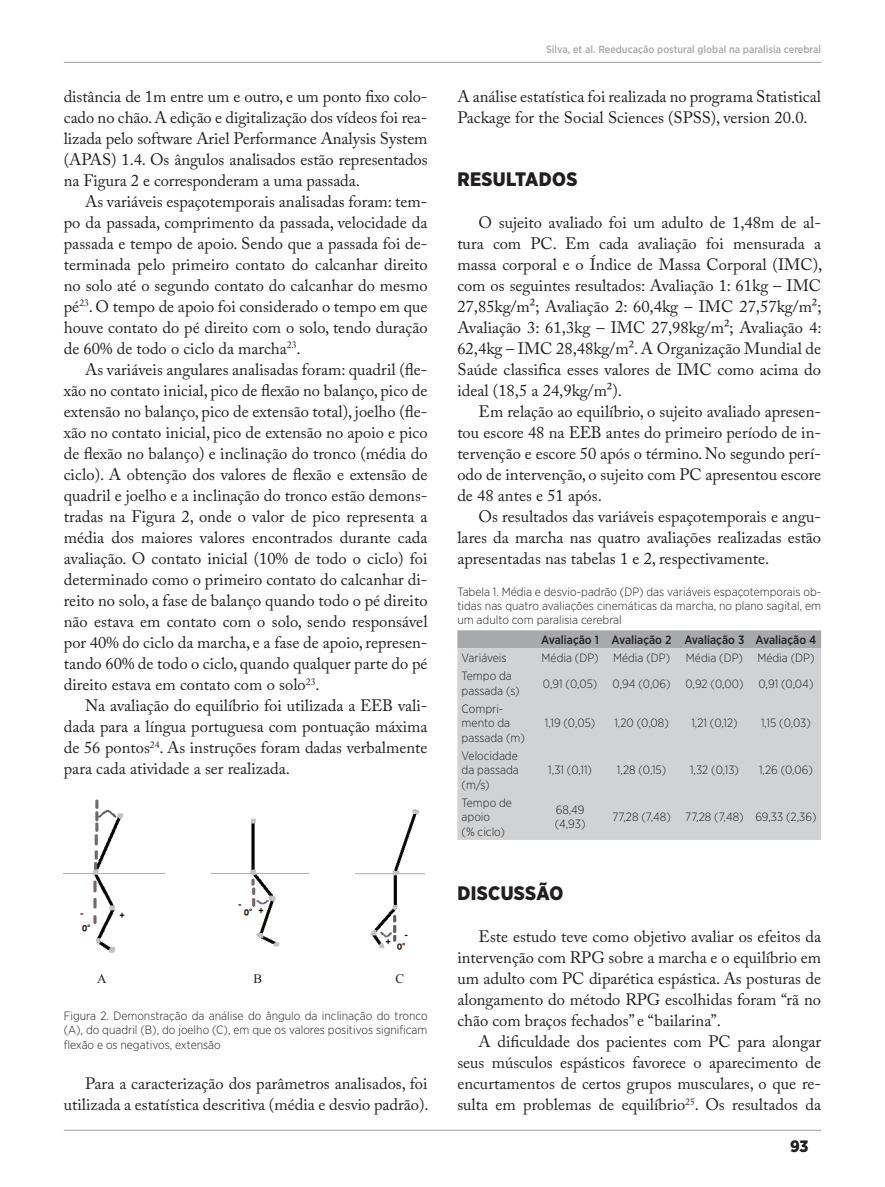
<style>
.page{position:relative;width:885px;height:1187px;background:#fff}
.page>*{position:absolute;margin:0;border:0;box-sizing:border-box;transform-origin:0 0}
.Sub1{font:900 19.5px "Gotham Narrow";letter-spacing:.02em;color:#231f20}
.TEXTO{font:16.5px/21px "Adobe Caslon Pro";color:#231f20;text-align:justify}
.t1{font:900 16.5px "Gotham Narrow";color:#231f20}
.t2{font:13.05px "Times New Roman";color:#231f20}
.Tab_corpo{font:300 12px/14.4px "Gotham Narrow";color:#231f20}
.Tab_tit{font:300 12px/14.4px "Gotham Narrow";color:#231f20;text-align:justify}
.Figura_tit{font:300 12px/14.4px "Gotham Narrow";color:#231f20;text-align:justify}
.Tab_gravata{font:500 12px "Gotham Narrow";color:#231f20}
.t3{font:500 10.5px "Gotham Narrow";color:#a8a9ad}
</style>
<div class="page">
<hr style="left:64px;top:62px;width:757px;height:1px;background:#a8a9ad">
<hr style="left:64px;top:1129px;width:757px;height:1px;background:#a8a9ad">
<img style="left:64px;top:799px;width:100px;height:154px">
<img style="left:211px;top:818px;width:97px;height:129px">
<img style="left:356px;top:809px;width:69px;height:141px">
<div style="left:457px;top:630px;width:364px;height:18px;background:#a8a9ad"></div>
<div style="left:457px;top:648px;width:364px;height:191px;background:#d1d2d4"></div>
<p class="TEXTO" style="left:64px;top:86px;width:365px">distância de 1m entre um e outro, e um ponto fixo colo&shy;cado no chão. A edição e digitalização dos vídeos foi rea&shy;lizada pelo software Ariel Performance Analysis System (APAS) 1.4. Os ângulos analisados estão representados na Figura 2 e corresponderam a uma passada.</p>
<p class="TEXTO" style="left:64px;top:191px;width:365px;text-indent:21px">As variáveis espaçotemporais analisadas foram: tem&shy;po da passada, comprimento da passada, velocidade da passada e tempo de apoio. Sendo que a passada foi de&shy;terminada pelo primeiro contato do calcanhar direito no solo até o segundo contato do calcanhar do mesmo pé<sup>23</sup>. O tempo de apoio foi considerado o tempo em que houve contato do pé direito com o solo, tendo duração de 60% de todo o ciclo da marcha<sup>23</sup>.</p>
<p class="TEXTO" style="left:64px;top:359px;width:365px;text-indent:21px">As variáveis angulares analisadas foram: quadril (fle&shy;xão no contato inicial, pico de flexão no balanço, pico de extensão no balanço, pico de extensão total), joelho (fle&shy;xão no contato inicial, pico de extensão no apoio e pico de flexão no balanço) e inclinação do tronco (média do ciclo). A obtenção dos valores de flexão e extensão de quadril e joelho e a inclinação do tronco estão demons&shy;tradas na Figura 2, onde o valor de pico representa a média dos maiores valores encontrados durante cada avaliação. O contato inicial (10% de todo o ciclo) foi determinado como o primeiro contato do calcanhar di&shy;reito no solo, a fase de balanço quando todo o pé direito não estava em contato com o solo, sendo responsável por 40% do ciclo da marcha, e a fase de apoio, represen&shy;tando 60% de todo o ciclo, quando qualquer parte do pé direito estava em contato com o solo<sup>23</sup>.</p>
<p class="TEXTO" style="left:64px;top:695px;width:365px;text-indent:21px">Na avaliação do equilíbrio foi utilizada a EEB vali&shy;dada para a língua portuguesa com pontuação máxima de 56 pontos<sup>24</sup>. As instruções foram dadas verbalmente para cada atividade a ser realizada.</p>
<p class="t2" style="left:97px;top:969px;width:11px">A</p>
<p class="t2" style="left:253px;top:969px;width:10px">B</p>
<p class="t2" style="left:395px;top:969px;width:10px">C</p>
<p class="Figura_tit" style="left:64px;top:1007px;width:365px">Figura 2. Demonstração da análise do ângulo da inclinação do tronco (A), do quadril (B), do joelho (C), em que os valores positivos significam flexão e os negativos, extensão</p>
<p class="TEXTO" style="left:64px;top:1073px;width:366px;text-align:right">Para a caracterização dos parâmetros analisados, foi utilizada a estatística descritiva (média e desvio padrão).</p>
<p class="t3" style="left:546px;top:42px;width:276px">Silva, et al. Reeducação postural global na paralisia cerebral</p>
<p class="TEXTO" style="left:457px;top:86px;width:365px">A análise estatística foi realizada no programa Statistical<br>Package for the Social Sciences (SPSS), version 20.0.</p>
<p class="Sub1" style="left:457px;top:166px;width:122px">RESULTADOS</p>
<p class="TEXTO" style="left:457px;top:212px;width:366px;text-indent:21px">O sujeito avaliado foi um adulto de 1,48m de al&shy;tura com PC. Em cada avaliação foi mensurada a massa corporal e o Índice de Massa Corporal (IMC), com os seguintes resultados: Avaliação 1: 61kg – IMC 27,85kg/m²; Avaliação 2: 60,4kg – IMC 27,57kg/m²; Avaliação 3: 61,3kg – IMC 27,98kg/m²; Avaliação 4:<br>62,4kg – IMC 28,48kg/m². A Organização Mundial de Saúde classifica esses valores de IMC como acima do ideal (18,5 a 24,9kg/m²).</p>
<p class="TEXTO" style="left:457px;top:401px;width:365px;text-indent:21px">Em relação ao equilíbrio, o sujeito avaliado apresen&shy;tou escore 48 na EEB antes do primeiro período de in&shy;tervenção e escore 50 após o término. No segundo perí&shy;odo de intervenção, o sujeito com PC apresentou escore de 48 antes e 51 após.</p>
<p class="TEXTO" style="left:457px;top:506px;width:365px;text-indent:21px">Os resultados das variáveis espaçotemporais e angu&shy;lares da marcha nas quatro avaliações realizadas estão apresentadas nas tabelas 1 e 2, respectivamente.</p>
<p class="Tab_tit" style="left:457px;top:583px;width:365px">Tabela 1. Média e desvio-padrão (DP) das variáveis espaçotemporais ob&shy;tidas nas quatro avaliações cinemáticas da marcha, no plano sagital, em um adulto com paralisia cerebral</p>
<p class="Tab_gravata" style="left:541px;top:632px;width:59px">Avaliação 1</p>
<p class="Tab_gravata" style="left:611px;top:632px;width:62px">Avaliação 2</p>
<p class="Tab_gravata" style="left:684px;top:632px;width:62px">Avaliação 3</p>
<p class="Tab_gravata" style="left:755px;top:632px;width:62px">Avaliação 4</p>
<p class="Tab_corpo" style="left:461px;top:650px;width:46px">Variáveis</p>
<p class="Tab_corpo" style="left:541px;top:650px;width:58px">Média (DP)</p>
<p class="Tab_corpo" style="left:613px;top:650px;width:58px">Média (DP)</p>
<p class="Tab_corpo" style="left:686px;top:650px;width:58px">Média (DP)</p>
<p class="Tab_corpo" style="left:757px;top:650px;width:58px">Média (DP)</p>
<p class="Tab_corpo" style="left:461px;top:668px;width:60px">Tempo da passada (s)</p>
<p class="Tab_corpo" style="left:543px;top:676px;width:56px">0,91 (0,05)</p>
<p class="Tab_corpo" style="left:612px;top:676px;width:60px">0,94 (0,06)</p>
<p class="Tab_corpo" style="left:685px;top:676px;width:59px">0,92 (0,00)</p>
<p class="Tab_corpo" style="left:758px;top:676px;width:56px">0,91 (0,04)</p>
<p class="Tab_corpo" style="left:461px;top:701px;width:65px">Compri&shy;mento da passada (m)</p>
<p class="Tab_corpo" style="left:545px;top:715px;width:52px">1,19 (0,05)</p>
<p class="Tab_corpo" style="left:614px;top:715px;width:56px">1,20 (0,08)</p>
<p class="Tab_corpo" style="left:691px;top:715px;width:48px">1,21 (0,12)</p>
<p class="Tab_corpo" style="left:761px;top:715px;width:51px">1,15 (0,03)</p>
<p class="Tab_corpo" style="left:461px;top:748px;width:59px;text-align:justify">Velocidade da passada (m/s)</p>
<p class="Tab_corpo" style="left:548px;top:762px;width:45px">1,31 (0,11)</p>
<p class="Tab_corpo" style="left:617px;top:762px;width:51px">1,28 (0,15)</p>
<p class="Tab_corpo" style="left:690px;top:762px;width:50px">1,32 (0,13)</p>
<p class="Tab_corpo" style="left:759px;top:762px;width:55px">1,26 (0,06)</p>
<p class="Tab_corpo" style="left:461px;top:795px;width:52px">Tempo de apoio<br>(% ciclo)</p>
<p class="Tab_corpo" style="left:554px;top:802px;width:32px">68,49 (4,93)</p>
<p class="Tab_corpo" style="left:612px;top:809px;width:60px">77,28 (7,48)</p>
<p class="Tab_corpo" style="left:685px;top:809px;width:60px">77,28 (7,48)</p>
<p class="Tab_corpo" style="left:755px;top:809px;width:63px">69,33 (2,36)</p>
<p class="Sub1" style="left:457px;top:880px;width:107px">DISCUSSÃO</p>
<p class="TEXTO" style="left:457px;top:926px;width:365px;text-indent:21px">Este estudo teve como objetivo avaliar os efeitos da intervenção com RPG sobre a marcha e o equilíbrio em um adulto com PC diparética espástica. As posturas de alongamento do método RPG escolhidas foram “rã no chão com braços fechados” e “bailarina”.</p>
<p class="TEXTO" style="left:457px;top:1031px;width:365px;text-indent:21px">A dificuldade dos pacientes com PC para alongar seus músculos espásticos favorece o aparecimento de encurtamentos de certos grupos musculares, o que re&shy;sulta em problemas de equilíbrio<sup>25</sup>. Os resultados da</p>
<p class="t1" style="left:790px;top:1135px;width:20px">93</p>
</div>
